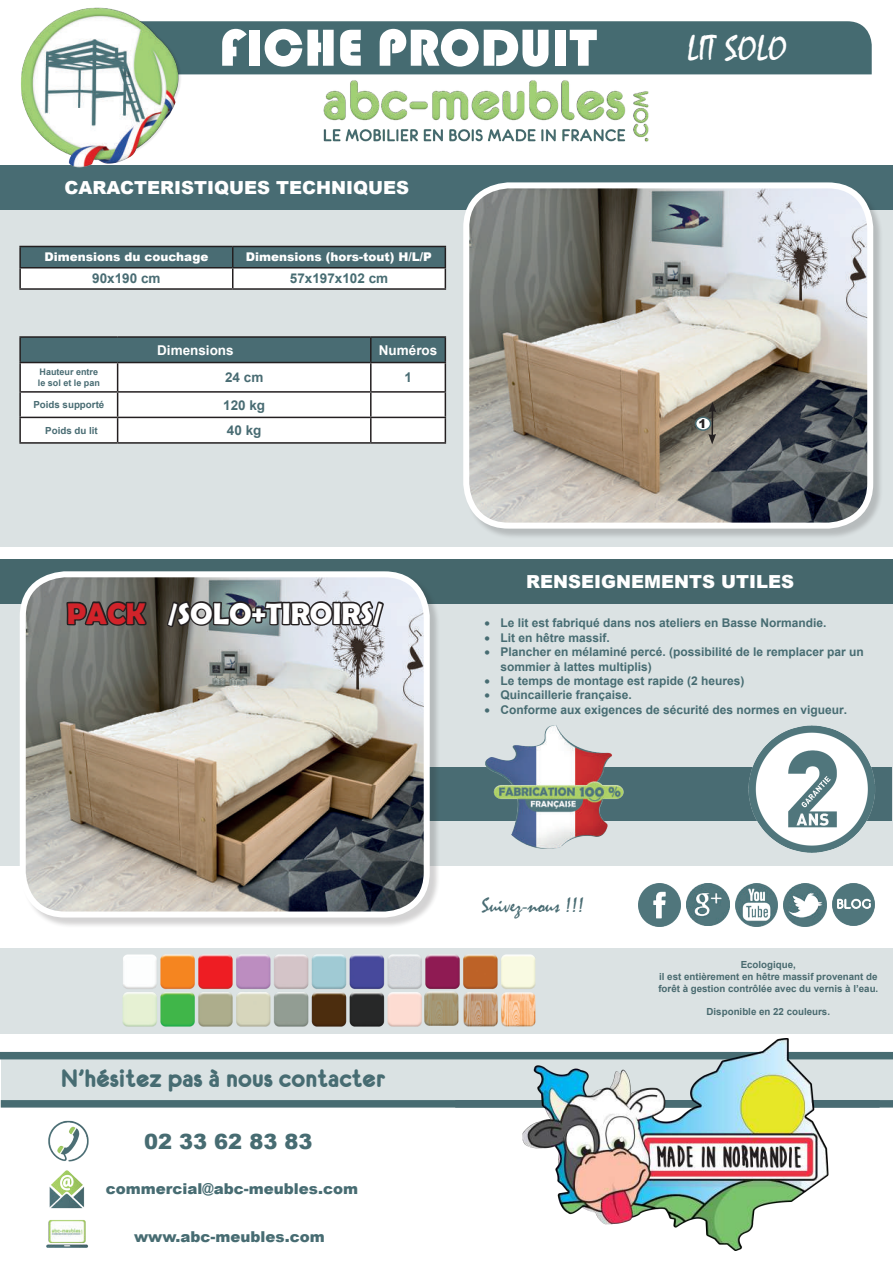
<style>
.page{position:relative;width:893px;height:1263px;background:#fff}
.page>*{position:absolute;margin:0;border:0;box-sizing:border-box;transform-origin:0 0}
.t1{font:54px "Bauhaus 93";color:#fff}
.t2{font:36px "Mistral";color:#fff}
.t3{font:700 30px "Berlin Sans FB Demi";color:#fff}
.t4{font:27px "Eurofurencebold";color:#476c72}
.t5{font:21px "Mistral";color:#496c73}
.t6{font:900 21px "Arial";color:#476c72}
.t7{font:900 18px "Arial";color:#fff}
.t8{font:900 15px "Arial";color:#476c72}
.t9{font:700 13.5px "Arial";color:#496c73}
.t10{font:700 13.5px "Arial";color:#fff}
.t11{font:700 13.5px "Arial";color:#476c72}
.t12{font:700 12px/14.4px "Arial";color:#476c72}
.t13{font:900 12px "Arial";color:#fff}
.t14{font:900 12px "Arial";color:#231f20}
.t15{font:700 9.75px/11.7px "Arial";color:#496a6f;text-align:center}
.t16{font:700 9.75px "Arial";color:#496c73}
.t17{font:700 9px/10.8px "Arial";color:#496c73}
.s1{color:#d1232a}
</style>
<div class="page">
<div style="left:1px;top:948px;width:892px;height:85px;background:#dbe2e3"></div>
<div style="left:0;top:560px;width:893px;height:44px;background:#45676c"></div>
<div style="left:0;top:166px;width:893px;height:44px;background:#486c73"></div>
<div style="left:0;top:604px;width:893px;height:262px;background:#dbe2e3"></div>
<div style="left:0;top:210px;width:892px;height:336px;background:#dbe2e3"></div>
<div style="left:191px;top:21px;width:681px;height:53px;background:#456b71"></div>
<div style="left:363px;top:767px;width:529px;height:53px;background:#496c73"></div>
<img style="left:10px;top:7px;width:181px;height:161px">
<div style="left:465px;top:184px;width:419px;height:355px;background:#231f20;opacity:.2"></div>
<img style="left:466px;top:185px;width:404px;height:341px">
<div style="left:463px;top:182px;width:410px;height:347px;border:6px solid #fff;border-radius:43px"></div>
<div style="left:21px;top:573px;width:419px;height:355px;background:#231f20;opacity:.2"></div>
<img style="left:23px;top:574px;width:404px;height:340px">
<div style="left:20px;top:571px;width:410px;height:346px;border:6px solid #fff;border-radius:43px"></div>
<img style="left:322px;top:74px;width:328px;height:68px">
<img style="left:48px;top:1120px;width:41px;height:42px">
<img style="left:49px;top:1170px;width:36px;height:39px">
<img style="left:46px;top:1220px;width:42px;height:28px">
<div style="left:0;top:1052px;width:893px;height:7px;background:#476c72"></div>
<div style="left:1px;top:1059px;width:892px;height:41px;background:#dae2e3"></div>
<div style="left:1px;top:1100px;width:879px;height:7px;background:#476c72"></div>
<img style="left:460px;top:725px;width:182px;height:124px">
<img style="left:638px;top:884px;width:43px;height:42px">
<img style="left:687px;top:883px;width:42px;height:43px">
<img style="left:784px;top:884px;width:42px;height:42px">
<img style="left:735px;top:884px;width:43px;height:42px">
<img style="left:832px;top:883px;width:43px;height:43px">
<hr style="left:19px;top:246px;width:214px;height:1px;background:#231f20">
<hr style="left:19px;top:247px;width:2px;height:20px;background:#231f20">
<hr style="left:19px;top:267px;width:214px;height:1px;background:#231f20">
<hr style="left:19px;top:268px;width:2px;height:20px;background:#231f20">
<svg style="left:20px;top:246px;width:426px;height:42px;background:#99a9ad"></svg>
<hr style="left:19px;top:288px;width:214px;height:2px;background:#231f20">
<hr style="left:233px;top:288px;width:213px;height:2px;background:#231f20">
<hr style="left:19px;top:336px;width:99px;height:2px;background:#231f20">
<hr style="left:19px;top:338px;width:2px;height:24px;background:#231f20">
<hr style="left:118px;top:336px;width:253px;height:2px;background:#231f20">
<hr style="left:371px;top:336px;width:75px;height:2px;background:#231f20">
<hr style="left:19px;top:362px;width:99px;height:1px;background:#231f20">
<hr style="left:19px;top:363px;width:2px;height:28px;background:#231f20">
<hr style="left:19px;top:391px;width:99px;height:2px;background:#231f20">
<hr style="left:19px;top:393px;width:2px;height:24px;background:#231f20">
<hr style="left:19px;top:417px;width:99px;height:1px;background:#231f20">
<hr style="left:19px;top:418px;width:2px;height:24px;background:#231f20">
<svg style="left:20px;top:337px;width:426px;height:105px;background:#c8d0d1"></svg>
<hr style="left:19px;top:442px;width:99px;height:2px;background:#231f20">
<hr style="left:118px;top:442px;width:253px;height:2px;background:#231f20">
<hr style="left:371px;top:442px;width:75px;height:2px;background:#231f20">
<img style="left:740px;top:725px;width:135px;height:128px">
<div style="left:790px;top:1099px;width:103px;height:9px;background:#496c73"></div>
<svg style="left:65px;top:599px;width:84px;height:29px;background:#4e4d4b"></svg>
<svg style="left:165px;top:546px;width:221px;height:83px"></svg>
<div style="left:696px;top:417px;width:14px;height:13px;background:#fff;border-radius:50%"></div>
<div style="left:695px;top:416px;width:16px;height:15px;border:2px solid #496c73;border-radius:50%"></div>
<hr style="left:711px;top:410px;width:2px;height:26px;background:#231f20">
<svg style="left:709px;top:402px;width:7px;height:10px"></svg>
<svg style="left:708px;top:434px;width:8px;height:10px"></svg>
<img style="left:505px;top:1038px;width:340px;height:213px">
<img style="left:14px;top:954px;width:629px;height:93px">
<h1 class="t1" style="left:219px;top:17px;width:379px">FICHE PRODUIT</h1>
<h2 class="t2" style="left:687px;top:27px;width:101px">LIT SOLO</h2>
<h3 class="t7" style="left:65px;top:175px;width:346px">CARACTERISTIQUES TECHNIQUES</h3>
<p class="t13" style="left:44px;top:248px;width:166px">Dimensions du couchage</p>
<p class="t13" style="left:246px;top:248px;width:188px">Dimensions (hors-tout) H/L/P</p>
<p class="t9" style="left:92px;top:269px;width:70px">90x190 cm</p>
<p class="t11" style="left:290px;top:269px;width:100px">57x197x102 cm</p>
<p class="t10" style="left:157px;top:340px;width:78px">Dimensions</p>
<p class="t10" style="left:379px;top:340px;width:60px">Numéros</p>
<p class="t17" style="left:38px;top:367px;width:64px">Hauteur entre le sol et le pan</p>
<p class="t9" style="left:225px;top:368px;width:40px">24 cm</p>
<p class="t9" style="left:404px;top:368px;width:9px">1</p>
<p class="t16" style="left:33px;top:398px;width:72px">Poids supporté</p>
<p class="t9" style="left:223px;top:395px;width:44px">120 kg</p>
<p class="t16" style="left:45px;top:423px;width:54px">Poids du lit</p>
<p class="t9" style="left:227px;top:421px;width:36px">40 kg</p>
<p class="t14" style="left:698px;top:415px;width:10px">1</p>
<h3 class="t3" style="left:67px;top:596px;width:318px"><span class="s1">PACK</span> /SOLO+TIROIRS/</h3>
<h3 class="t7" style="left:526px;top:568px;width:269px">RENSEIGNEMENTS UTILES</h3>
<p class="t12" style="left:484px;top:616px;width:344px">• Le lit est fabriqué dans nos ateliers en Basse Normandie.</p>
<p class="t12" style="left:484px;top:630px;width:127px">• Lit en hêtre massif.</p>
<p class="t12" style="left:500px;top:645px;width:365px;text-indent:-16px">• Plancher en mélaminé percé. (possibilité de le remplacer par un sommier à lattes multiplis)</p>
<p class="t12" style="left:484px;top:674px;width:262px">• Le temps de montage est rapide (2 heures)</p>
<p class="t12" style="left:484px;top:688px;width:149px">• Quincaillerie française.</p>
<p class="t12" style="left:484px;top:702px;width:364px">• Conforme aux exigences de sécurité des normes en vigueur.</p>
<h3 class="t4" style="left:61px;top:1064px;width:326px">N’hésitez pas à nous contacter</h3>
<h3 class="t6" style="left:144px;top:1126px;width:170px">02 33 62 83 83</h3>
<p class="t8" style="left:106px;top:1178px;width:254px">commercial@abc-meubles.com</p>
<p class="t8" style="left:134px;top:1226px;width:192px">www.abc-meubles.com</p>
<h3 class="t5" style="left:482px;top:892px;width:104px">Suivez-nous !!!</h3>
<p class="t15" style="left:658px;top:959px;width:221px">Ecologique,<br>il est entièrement en hêtre massif provenant de forêt à gestion contrôlée avec du vernis à l’eau.</p>
<p class="t15" style="left:707px;top:1006px;width:125px">Disponible en 22 couleurs.</p>
</div>
